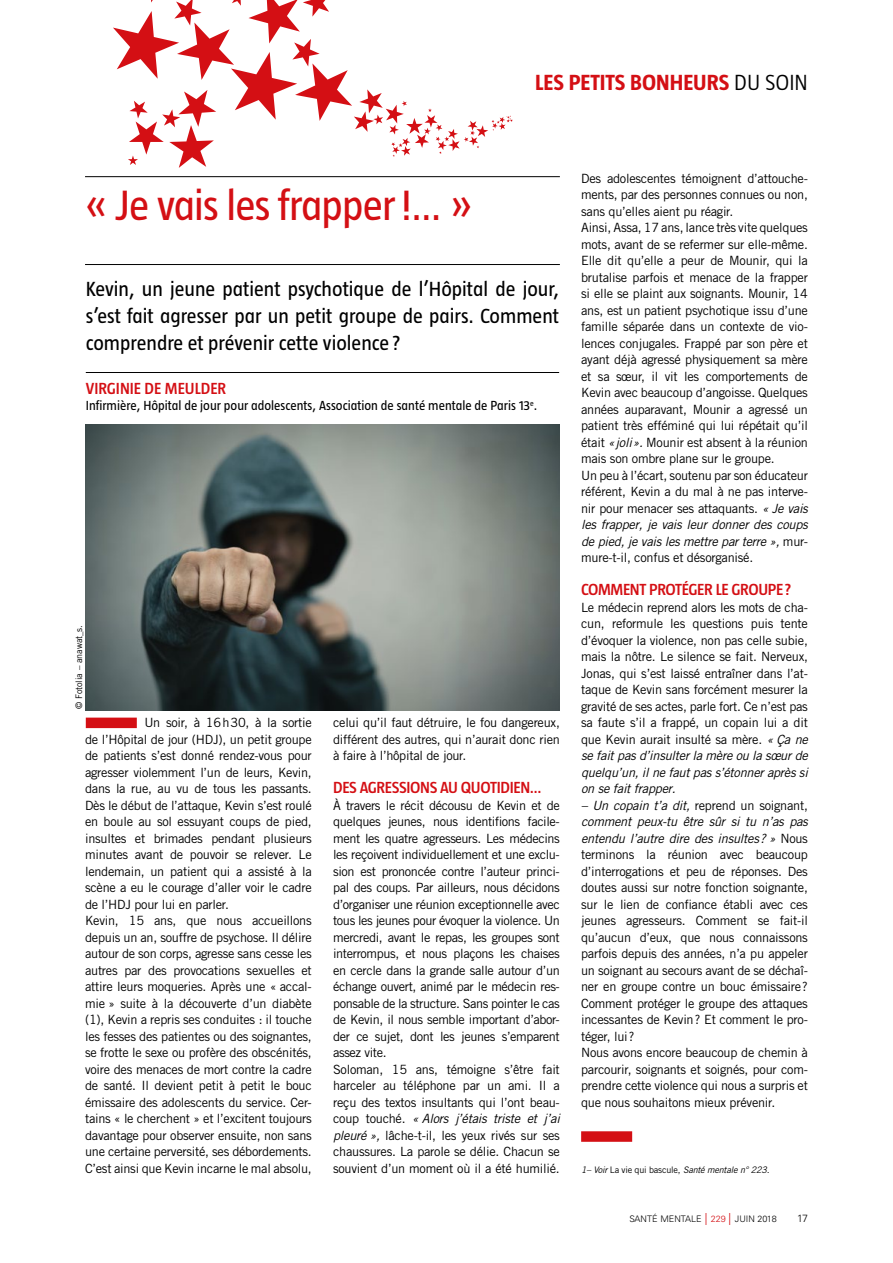
<style>
.page{position:relative;width:893px;height:1263px;background:#fff}
.page>*{position:absolute;margin:0;border:0;box-sizing:border-box;transform-origin:0 0}
._0__TITRE{font:43.5px "Taz";letter-spacing:-.02em;color:#d40f14}
.t1{font:700 22.5px "Taz";color:#d40f14}
._2_CHAPO{font:21px/27px "Taz";color:#000;text-align:justify}
._4_INTER{font:600 16.5px "Taz";letter-spacing:-.02em;color:#d40f14}
._3_AUTEUR_ARTICLE{font:600 16.5px "Taz";color:#d40f14}
._3_FONCTION_AUTEUR{font:13.5px "Taz";color:#000}
._5_TEXTE_COURANT{font:12.75px/16.5px "Trade Gothic";letter-spacing:-.02em;color:#000;text-align:justify}
.t2{font:300 10.5px "Univers";color:#000}
._7_NOTES{font:italic 9px "Trade Gothic";letter-spacing:-.02em;color:#000}
.t3{font:300 9px "Univers";color:#000}
.Copyright{font:9px "Trade Gothic";letter-spacing:-.01em;color:#000}
.s1{font-weight:300;color:#000}
.s2{font-style:italic}
.s3{font-style:normal}
.s4{font-size:12px;color:#d40f14}
.s5{color:#d40f14}
</style>
<div class="page">
<svg style="left:113px;top:0;width:400px;height:168px"></svg>
<hr style="left:85px;top:176px;width:475px;height:1px;background:#000">
<hr style="left:85px;top:264px;width:475px;height:1px;background:#000">
<hr style="left:86px;top:372px;width:473px;height:1px;background:#000">
<div style="left:86px;top:718px;width:51px;height:10px;background:#d40f14"></div>
<div style="left:581px;top:1131px;width:51px;height:11px;background:#d40f14"></div>
<img style="left:85px;top:424px;width:475px;height:286px">
<h2 class="t1" style="left:535px;top:71px;width:274px">LES PETITS BONHEURS <span class="s1">DU SOIN</span></h2>
<p class="_0__TITRE" style="left:85px;top:183px;width:389px">« Je vais les frapper!… »</p>
<p class="_2_CHAPO" style="left:86px;top:276px;width:475px">Kevin, un jeune patient psychotique de l’Hôpital de jour, s’est fait agresser par un petit groupe de pairs. -Comment comprendre et prévenir cette violence ?</p>
<p class="_3_AUTEUR_ARTICLE" style="left:86px;top:380px;width:142px">VIRGINIE DE MEULDER</p>
<p class="_3_FONCTION_AUTEUR" style="left:86px;top:399px;width:453px">Infirmière, Hôpital de jour pour adolescents, Association de santé mentale de Paris 13<sup>e</sup>.</p>
<p class="Copyright" style="left:74px;top:709px;width:86px;rotate:-90deg">© Fotolia – anawat_s.</p>
<p class="_5_TEXTE_COURANT" style="left:85px;top:714px;width:228px;text-indent:59px">Un soir, à 16h30, à la sortie de l’Hôpital de jour (HDJ), un petit groupe de patients s’est donné rendez-vous pour agresser violemment l’un de leurs, Kevin, dans la rue, au vu de tous les passants.<br>Dès le début de l’attaque, Kevin s’est roulé en boule au sol essuyant coups de pied, insultes et brimades pendant plusieurs minutes avant de pouvoir se relever. Le lendemain, un patient qui a assisté à la scène a eu le courage d’aller voir le cadre de l’HDJ pour lui en parler.</p>
<p class="_5_TEXTE_COURANT" style="left:85px;top:912px;width:228px">Kevin, 15 ans, que nous accueillons depuis un an, souffre de psychose. Il délire autour de son corps, agresse sans cesse les autres par des provocations sexuelles et attire leurs moqueries. Après une « accal&shy;mie » suite à la découverte d’un diabète (1), Kevin a repris ses conduites : il touche les fesses des patientes ou des soignantes, se frotte le sexe ou profère des obscénités, voire des menaces de mort contre la cadre de santé. Il devient petit à petit le bouc émissaire des adolescents du service. Cer&shy;tains « le cherchent » et l’excitent toujours davantage pour observer ensuite, non sans une certaine perversité, ses débordements.<br>C’est ainsi que Kevin incarne le mal absolu,</p>
<p class="_5_TEXTE_COURANT" style="left:333px;top:714px;width:228px">celui qu’il faut détruire, le fou dangereux, différent des autres, qui n’aurait donc rien à faire à l’hôpital de jour.</p>
<p class="_4_INTER" style="left:333px;top:779px;width:210px">DES AGRESSIONS AU QUOTIDIEN…</p>
<p class="_5_TEXTE_COURANT" style="left:333px;top:797px;width:228px">À travers le récit décousu de Kevin et de quelques jeunes, nous identifions facile&shy;ment les quatre agresseurs. Les médecins les reçoivent individuellement et une exclu&shy;sion est prononcée contre l’auteur princi&shy;pal des coups. Par ailleurs, nous décidons d’organiser une réunion exceptionnelle avec tous les jeunes pour évoquer la violence. Un mercredi, avant le repas, les groupes sont interrompus, et nous plaçons les chaises en cercle dans la grande salle autour d’un échange ouvert, animé par le médecin res&shy;ponsable de la structure. Sans pointer le cas de Kevin, il nous semble important d’abor&shy;der ce sujet, dont les jeunes s’emparent assez vite.</p>
<p class="_5_TEXTE_COURANT" style="left:333px;top:1061px;width:228px">Soloman, 15 ans, témoigne s’être fait harceler au téléphone par un ami. Il a reçu des textos insultants qui l’ont beau&shy;coup touché. <span class="s2">« Alors j’étais triste et j’ai pleuré »,</span> lâche-t-il, les yeux rivés sur ses chaussures. La parole se délie. Chacun se souvient d’un moment où il a été humilié.</p>
<p class="_5_TEXTE_COURANT" style="left:581px;top:170px;width:228px">Des adolescentes témoignent d’attouche&shy;ments, par des personnes connues ou non, sans qu’elles aient pu réagir.</p>
<p class="_5_TEXTE_COURANT" style="left:581px;top:219px;width:228px">Ainsi, Assa, 17 ans, lance très vite quelques mots, avant de se refermer sur elle-même.<br>Elle dit qu’elle a peur de Mounir, qui la brutalise parfois et menace de la frapper si elle se plaint aux soignants. Mounir, 14 ans, est un patient psychotique issu d’une famille séparée dans un contexte de vio&shy;lences conjugales. Frappé par son père et ayant déjà agressé physiquement sa mère et sa sœur, il vit les comportements de Kevin avec beaucoup d’angoisse. Quelques années auparavant, Mounir a agressé un patient très efféminé qui lui répétait qu’il était <span class="s2">«joli».</span> Mounir est absent à la réunion mais son ombre plane sur le groupe.</p>
<p class="_5_TEXTE_COURANT" style="left:581px;top:467px;width:228px">Un peu à l’écart, soutenu par son éducateur référent, Kevin a du mal à ne pas interve&shy;nir pour menacer ses attaquants. <span class="s2">« Je vais les frapper, je vais leur donner des coups de pied, je vais les mettre par terre »,</span> mur&shy;mure-t-il, confus et désorganisé.</p>
<p class="_4_INTER" style="left:581px;top:581px;width:212px">COMMENT PROTÉGER LE GROUPE?</p>
<p class="_5_TEXTE_COURANT" style="left:581px;top:599px;width:228px">Le médecin reprend alors les mots de cha&shy;cun, reformule les questions puis tente d’évoquer la violence, non pas celle subie, mais la nôtre. Le silence se fait. Nerveux, Jonas, qui s’est laissé entraîner dans l’at&shy;taque de Kevin sans forcément mesurer la gravité de ses actes, parle fort. Ce n’est pas sa faute s’il a frappé, un copain lui a dit que Kevin aurait insulté sa mère. <span class="s2">« Ça ne se fait pas d’insulter la mère ou la sœur de quelqu’un, il ne faut pas s’étonner après si on se fait frapper.</span></p>
<p class="_5_TEXTE_COURANT" style="left:581px;top:797px;width:228px"><span class="s2">– Un copain t’a dit,</span> reprend un soignant, <span class="s2">comment peux-tu être sûr si tu n’as pas entendu l’autre dire des insultes? »</span> Nous terminons la réunion avec beaucoup d’interrogations et peu de réponses. Des doutes aussi sur notre fonction soignante, sur le lien de confiance établi avec ces jeunes agresseurs. Comment se fait-il qu’aucun d’eux, que nous connaissons parfois depuis des années, n’a pu appeler un soignant au secours avant de se déchaî&shy;ner en groupe contre un bouc émissaire?<br>Comment protéger le groupe des attaques incessantes de Kevin? Et comment le pro&shy;téger, lui?</p>
<p class="_5_TEXTE_COURANT" style="left:581px;top:1044px;width:228px">Nous avons encore beaucoup de chemin à parcourir, soignants et soignés, pour com&shy;prendre cette violence qui nous a surpris et que nous souhaitons mieux prévenir.</p>
<p class="_7_NOTES" style="left:581px;top:1164px;width:190px">1– Voir <span class="s3">La vie qui bascule,</span> Santé mentale n° 223.</p>
<p class="t3" style="left:629px;top:1213px;width:149px">SANTÉ MENTALE <span class="s4">|</span> <span class="s5">229</span> <span class="s4">|</span> JUIN 2018</p>
<p class="t2" style="left:797px;top:1212px;width:12px">17</p>
</div>
